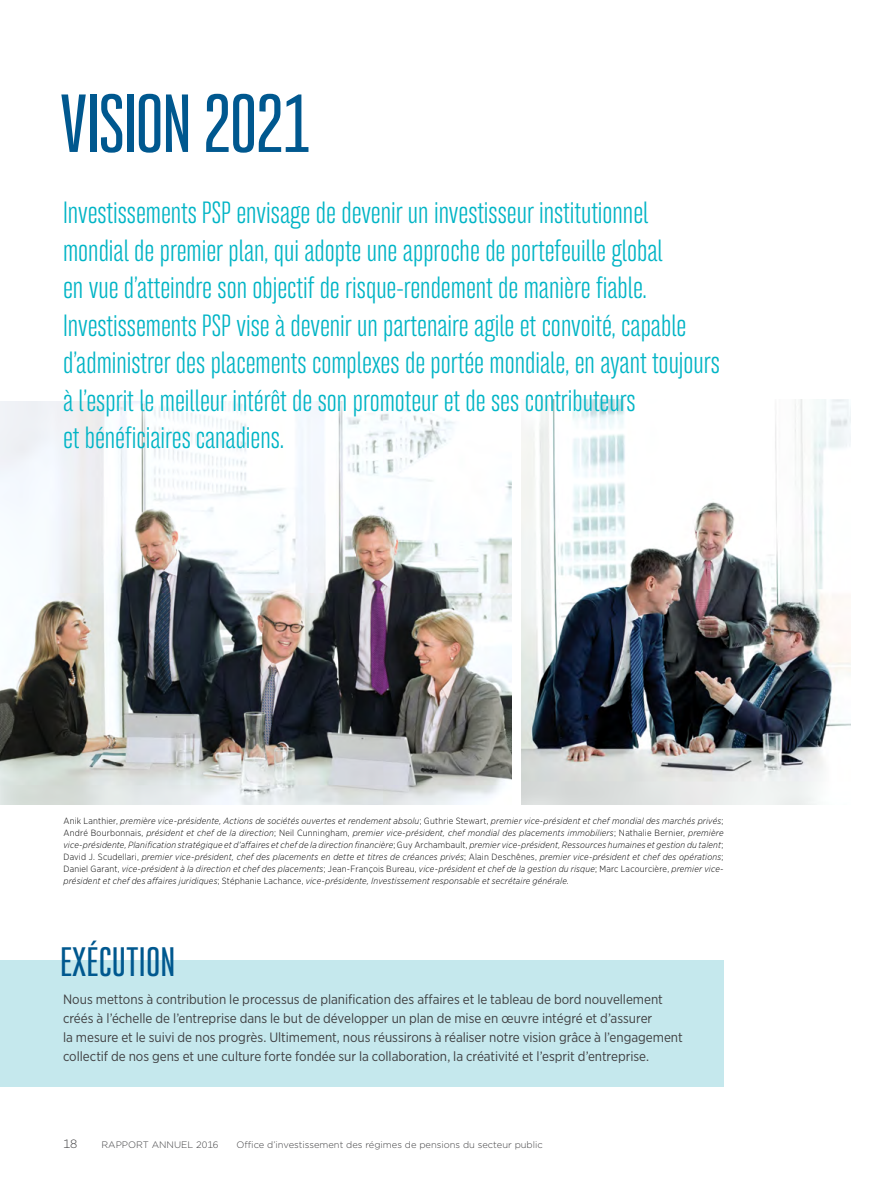
<style>
.page{position:relative;width:869px;height:1188px;background:#fff}
.page>*{position:absolute;margin:0;border:0;box-sizing:border-box;transform-origin:0 0}
.t1{font:500 72px "Bw Stretch";letter-spacing:-.025em;color:#00588f}
.t2{font:500 36px "Bw Stretch";letter-spacing:.01em;color:#00588f}
.t3{font:27px/37.5px "Bw Stretch";color:#00b4c5}
.t4{font:13.5px/18.8px "Gotham Narrow";letter-spacing:-.005em;color:#404042}
.t5{font:300 12px "Gotham";color:#404042}
.t6{font:300 9.3px "Gotham";color:#404042}
.t7{font:italic 300 9px/12px "Gotham Narrow";letter-spacing:.02em;color:#000;text-align:justify}
.s1{font-style:normal}
</style>
<div class="page">
<img style="left:0;top:401px;width:511px;height:404px">
<div style="left:0;top:961px;width:723px;height:126px;background:#c5e8ed"></div>
<img style="left:521px;top:399px;width:329px;height:406px">
<h1 class="t1" style="left:60px;top:77px;width:252px">VISION 2021</h1>
<p class="t3" style="left:63px;top:194px;width:658px">Investissements PSP envisage de devenir un investisseur institutionnel mondial de premier plan, qui adopte une approche de portefeuille global<br>en vue d’atteindre son objectif de risque-rendement de manière fiable.<br>Investissements PSP vise à devenir un partenaire agile et convoité, capable d’administrer des placements complexes de portée mondiale, en ayant toujours à l’esprit le meilleur intérêt de son promoteur et de ses contributeurs<br>et bénéficiaires canadiens.</p>
<p class="t7" style="left:63px;top:815px;width:661px"><span class="s1">Anik Lanthier,</span> première vice-présidente, Actions de sociétés ouvertes et rendement absolu<span class="s1">; Guthrie Stewart,</span> premier vice-président et chef mondial des marchés privés<span class="s1">; André Bourbonnais,</span> président et chef de la direction<span class="s1">; Neil Cunningham,</span> premier vice-président, chef mondial des placements immobiliers<span class="s1">; Nathalie Bernier,</span> première vice-présidente, Planification stratégique et d’affaires et chef de la direction financière<span class="s1">; Guy Archambault,</span> premier vice-président, Ressources humaines et gestion du talent<span class="s1">; David J. Scudellari,</span> premier vice-président, chef des placements en dette et titres de créances privés<span class="s1">; Alain Deschênes,</span> premier vice-président et chef des opérations<span class="s1">; Daniel Garant,</span> vice-président à la direction et chef des placements<span class="s1">; Jean-François Bureau,</span> vice-président et chef de la gestion du risque<span class="s1">; Marc Lacourcière,</span> premier vice&shy;président et chef des affaires juridiques<span class="s1">; Stéphanie Lachance,</span> vice-présidente, Investissement responsable et secrétaire générale<span class="s1">.</span></p>
<h2 class="t2" style="left:60px;top:939px;width:117px">EXÉCUTION</h2>
<p class="t4" style="left:63px;top:990px;width:620px">Nous mettons à contribution le processus de planification des affaires et le tableau de bord nouvellement créés à l’échelle de l’entreprise dans le but de développer un plan de mise en œuvre intégré et d’assurer<br>la mesure et le suivi de nos progrès. Ultimement, nous réussirons à réaliser notre vision grâce à l’engagement collectif de nos gens et une culture forte fondée sur la collaboration, la créativité et l’esprit d’entreprise.</p>
<h3 class="t5" style="left:63px;top:1136px;width:16px">18</h3>
<p class="t6" style="left:101px;top:1138px;width:118px">RAPPORT ANNUEL 2016</p>
<p class="t6" style="left:236px;top:1138px;width:307px">Office d’investissement des régimes de pensions du secteur public</p>
</div>
